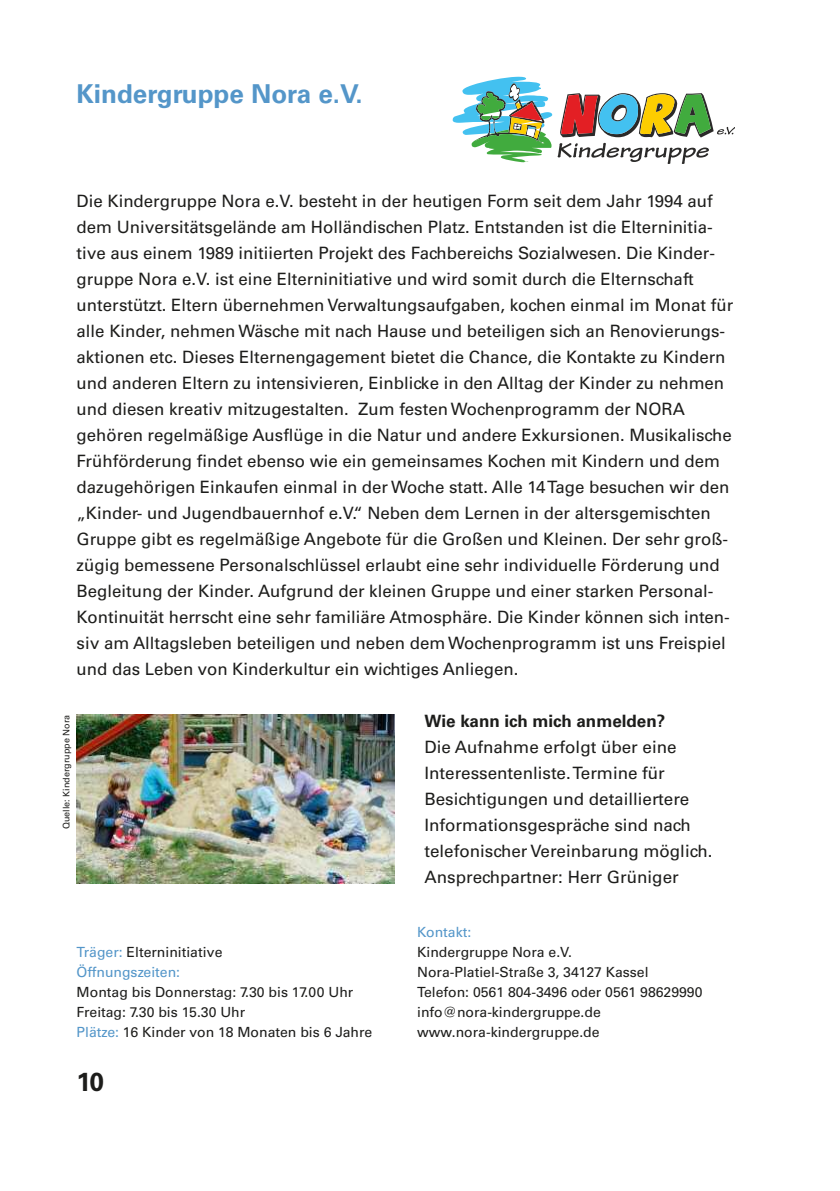
<style>
.page{position:relative;width:840px;height:1191px;background:#fff}
.page>*{position:absolute;margin:0;border:0;box-sizing:border-box;transform-origin:0 0}
.t1{font:700 26px "Univers LT";color:#5496c9}
.t2{font:700 26px "Univers LT";color:#1d1d1b}
.t3{font:17px/26px "Univers LT";color:#1d1d1b}
.t4{font:700 17px "Univers LT";color:#1d1d1b}
.t5{font:14px/20px "Univers LT";color:#1d1d1b}
.t6{font:14px/20px "Univers LT";color:#5496c9}
.t7{font:9px "Univers LT";color:#1d1d1b}
.s1{color:#1d1d1b}
.s2{color:#5496c9}
</style>
<div class="page">
<svg style="left:452px;top:77px;width:282px;height:86px"></svg>
<img style="left:77px;top:714px;width:317px;height:169px">
<h1 class="t1" style="left:77px;top:84px;width:287px">Kindergruppe Nora e.V.</h1>
<p class="t3" style="left:77px;top:189px;width:657px">Die Kindergruppe Nora e.V. besteht in der heutigen Form seit dem Jahr 1994 auf dem Universitätsgelände am Holländischen Platz. Entstanden ist die Elterninitia&shy;tive aus einem 1989 initiierten Projekt des Fachbereichs Sozialwesen. Die Kinder&shy;gruppe Nora e.V. ist eine Elterninitiative und wird somit durch die Elternschaft unterstützt. Eltern übernehmen Verwaltungsaufgaben, kochen einmal im Monat für alle Kinder, nehmen Wäsche mit nach Hause und beteiligen sich an Renovierungs&shy;aktionen etc. Dieses Elternengagement bietet die Chance, die Kontakte zu Kindern und anderen Eltern zu intensivieren, Einblicke in den Alltag der Kinder zu nehmen und diesen kreativ mitzugestalten. Zum festen Wochenprogramm der NORA gehören regelmäßige Ausflüge in die Natur und andere Exkursionen. Musikalische Frühförderung findet ebenso wie ein gemeinsames Kochen mit Kindern und dem dazugehörigen Einkaufen einmal in der Woche statt. Alle 14Tage besuchen wir den „Kinder- und Jugendbauernhof e.V.“ Neben dem Lernen in der altersgemischten Gruppe gibt es regelmäßige Angebote für die Großen und Kleinen. Der sehr groß&shy;zügig bemessene Personalschlüssel erlaubt eine sehr individuelle Förderung und Begleitung der Kinder. Aufgrund der kleinen Gruppe und einer starken Personal-Kontinuität herrscht eine sehr familiäre Atmosphäre. Die Kinder können sich inten&shy;siv am Alltagsleben beteiligen und neben dem Wochenprogramm ist uns Freispiel und das Leben von Kinderkultur ein wichtiges Anliegen.</p>
<p class="t4" style="left:424px;top:714px;width:242px">Wie kann ich mich anmelden?</p>
<p class="t3" style="left:424px;top:735px;width:289px">Die Aufnahme erfolgt über eine Interessentenliste.Termine für Besichtigungen und detailliertere Informationsgespräche sind nach telefonischer Vereinbarung möglich.<br>Ansprechpartner: Herr Grüniger</p>
<p class="t7" style="left:63px;top:829px;width:116px;rotate:-90deg">Quelle: Kindergruppe Nora</p>
<p class="t6" style="left:77px;top:943px;width:147px">Träger: <span class="s1">Elterninitiative<br></span>Öffnungszeiten:</p>
<p class="t5" style="left:77px;top:983px;width:297px">Montag bis Donnerstag: 7.30 bis 17.00 Uhr<br>Freitag: 7.30 bis 15.30 Uhr<br><span class="s2">Plätze:</span> 16 Kinder von 18 Monaten bis 6 Jahre</p>
<h1 class="t2" style="left:77px;top:1072px;width:29px">10</h1>
<p class="t6" style="left:417px;top:923px;width:56px">Kontakt:</p>
<p class="t5" style="left:417px;top:943px;width:287px">Kindergruppe Nora e.V.<br>Nora-Platiel-Straße 3, 34127 Kassel<br>Telefon: 0561 804-3496 oder 0561 98629990 info@nora-kindergruppe.de www.nora-kindergruppe.de</p>
</div>
